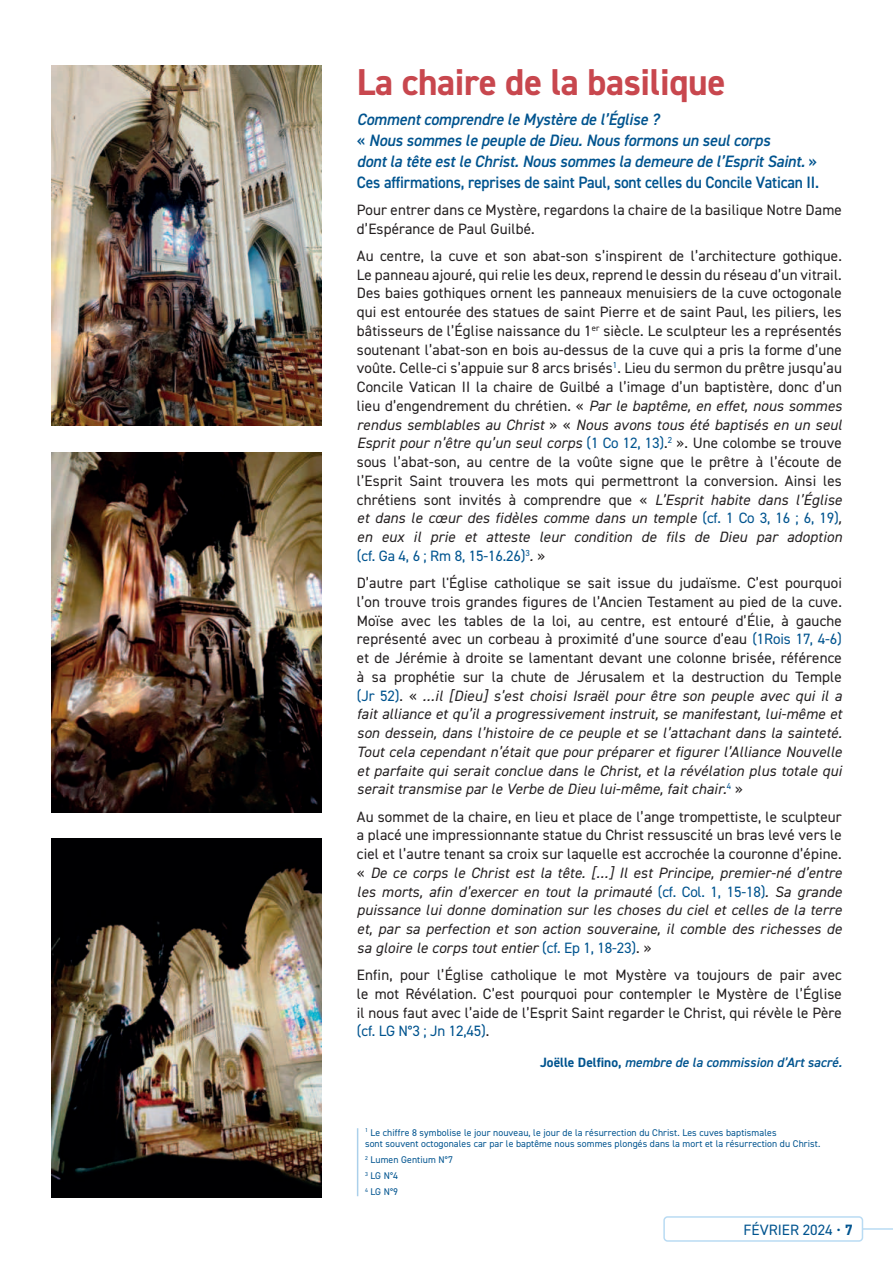
<style>
.page{position:relative;width:893px;height:1263px;background:#fff}
.page>*{position:absolute;margin:0;border:0;box-sizing:border-box;transform-origin:0 0}
.t1{font:700 37.5px "DIN2014";letter-spacing:-.01em;color:#c8474e}
.t2{font:italic 600 16.5px/21px "DIN2014";letter-spacing:-.01em;color:#01548f}
.t3{font:15px/18.8px "DIN2014";letter-spacing:.01em;color:#231f20;text-align:justify}
.t4{font:italic 15px/18.8px "DIN2014";letter-spacing:.01em;color:#231f20;text-align:justify}
.t5{font:15px "DIN2014";color:#01548f}
.t6{font:italic 600 13.5px "DIN2014";color:#01548f}
.t7{font:9.75px/15.9px "DIN2014";letter-spacing:.01em;color:#01548f}
.s1{font-style:normal}
.s2{font-style:italic}
.s3{color:#01548f}
.s4{font-style:normal;color:#01548f}
.s5{font-weight:700;font-style:normal}
.s6{font-weight:700}
</style>
<div class="page">
<hr style="left:842px;top:1228px;width:51px;height:2px;background:#b9dbf3">
<div style="left:664px;top:1217px;width:198px;height:24px;background:#fff;border-radius:4px"></div>
<div style="left:663px;top:1216px;width:200px;height:26px;border:2px solid #b9dbf3;border-radius:4px"></div>
<img style="left:51px;top:66px;width:270px;height:360px">
<img style="left:51px;top:452px;width:270px;height:360px">
<img style="left:51px;top:839px;width:270px;height:358px">
<hr style="left:357px;top:1128px;width:1px;height:68px;background:#5da6da">
<h1 class="t1" style="left:357px;top:62px;width:370px">La chaire de la basilique</h1>
<p class="t2" style="left:357px;top:108px;width:464px">Comment comprendre le Mystère de l’Église ?<br><span class="s1">«</span> Nous sommes le peuple de Dieu. Nous formons un seul corps<br>dont la tête est le Christ. Nous sommes la demeure de l’Esprit Saint. <span class="s1">» Ces affirmations, reprises de saint Paul, sont celles du Concile Vatican II.</span></p>
<p class="t3" style="left:357px;top:200px;width:486px">Pour entrer dans ce Mystère, regardons la chaire de la basilique Notre Dame d’Espérance de Paul Guilbé.</p>
<p class="t3" style="left:357px;top:246px;width:487px">Au centre, la cuve et son abat-son s’inspirent de l’architecture gothique.<br>Le panneau ajouré, qui relie les deux, reprend le dessin du réseau d’un vitrail.<br>Des baies gothiques ornent les panneaux menuisiers de la cuve octogonale qui est entourée des statues de saint Pierre et de saint Paul, les piliers, les bâtisseurs de l’Église naissance du 1<sup>er</sup> siècle. Le sculpteur les a représentés soutenant l’abat-son en bois au-dessus de la cuve qui a pris la forme d’une voûte. Celle-ci s’appuie sur 8 arcs brisés<sup>1</sup>. Lieu du sermon du prêtre jusqu’au Concile Vatican II la chaire de Guilbé a l’image d’un baptistère, donc d’un lieu d’engendrement du chrétien. « <span class="s2">Par le baptême, en effet, nous sommes rendus semblables au Christ</span> » « <span class="s2">Nous avons tous été baptisés en un seul Esprit pour n’être qu’un seul corps</span> <span class="s3">(1 Co 12, 13)</span>.<sup>2</sup> ». Une colombe se trouve sous l’abat-son, au centre de la voûte signe que le prêtre à l’écoute de l’Esprit Saint trouvera les mots qui permettront la conversion. Ainsi les chrétiens sont invités à comprendre que « <span class="s2">L’Esprit habite dans l’Église et dans le cœur des fidèles comme dans un temple</span> <span class="s3">(cf. 1 Co 3, 16 ; 6, 19)</span><span class="s2">, en eux il prie et atteste leur condition de fils de Dieu par adoption </span><span class="s3">(cf. Ga 4, 6 ; Rm 8, 15-16.26)</span><sup>3</sup><span class="s2">.</span> »</p>
<p class="t4" style="left:357px;top:574px;width:487px"><span class="s1">D’autre part l'Église catholique se sait issue du judaïsme. C’est pourquoi l’on trouve trois grandes figures de l’Ancien Testament au pied de la cuve.<br>Moïse avec les tables de la loi, au centre, est entouré d’Élie, à gauche représenté avec un corbeau à proximité d’une source d’eau</span> <span class="s4">(1Rois 17, 4-6) </span><span class="s1">et de Jérémie à droite se lamentant devant une colonne brisée, référence à sa prophétie sur la chute de Jérusalem et la destruction du Temple </span><span class="s4">(Jr 52)</span><span class="s1">. «</span> …il [Dieu] s’est choisi Israël pour être son peuple avec qui il a fait alliance et qu’il a progressivement instruit, se manifestant, lui-même et son dessein, dans l’histoire de ce peuple et se l’attachant dans la sainteté.<br>Tout cela cependant n’était que pour préparer et figurer l’Alliance Nouvelle et parfaite qui serait conclue dans le Christ, et la révélation plus totale qui serait transmise par le Verbe de Dieu lui-même, fait chair.<sup>4</sup> <span class="s1">»</span></p>
<p class="t4" style="left:357px;top:807px;width:487px"><span class="s1">Au sommet de la chaire, en lieu et place de l’ange trompettiste, le sculpteur a placé une impressionnante statue du Christ ressuscité un bras levé vers le ciel et l’autre tenant sa croix sur laquelle est accrochée la couronne d’épine. «</span> De ce corps le Christ est la tête. […] Il est Principe, premier-né d’entre les morts, afin d’exercer en tout la primauté <span class="s4">(cf. Col. 1, 15-18)</span>. Sa grande puissance lui donne domination sur les choses du ciel et celles de la terre et, par sa perfection et son action souveraine, il comble des richesses de sa gloire le corps tout entier <span class="s4">(cf. Ep 1, 18-23)</span><span class="s1">. »</span></p>
<p class="t3" style="left:357px;top:966px;width:487px">Enfin, pour l’Église catholique le mot Mystère va toujours de pair avec le mot Révélation. C’est pourquoi pour contempler le Mystère de l’Église il nous faut avec l’aide de l’Esprit Saint regarder le Christ, qui révèle le Père <span class="s3">(cf. LG N°3 ; Jn 12,45)</span>.</p>
<p class="t6" style="left:540px;top:1055px;width:303px"><span class="s5">Joëlle Delfino,</span> membre de la commission d’Art sacré.</p>
<p class="t7" style="left:365px;top:1126px;width:457px;line-height:11.7px"><sup>1</sup> Le chiffre 8 symbolise le jour nouveau, le jour de la résurrection du Christ. Les cuves baptismales<br>sont souvent octogonales car par le baptême nous sommes plongés dans la mort et la résurrection du Christ.</p>
<p class="t7" style="left:365px;top:1152px;width:89px"><sup>2</sup> Lumen Gentium N°7<br><sup>3</sup> LG N°4<br><sup>4</sup> LG N°9</p>
<p class="t5" style="left:744px;top:1222px;width:111px">FÉVRIER 2024 • <span class="s6">7</span></p>
</div>
